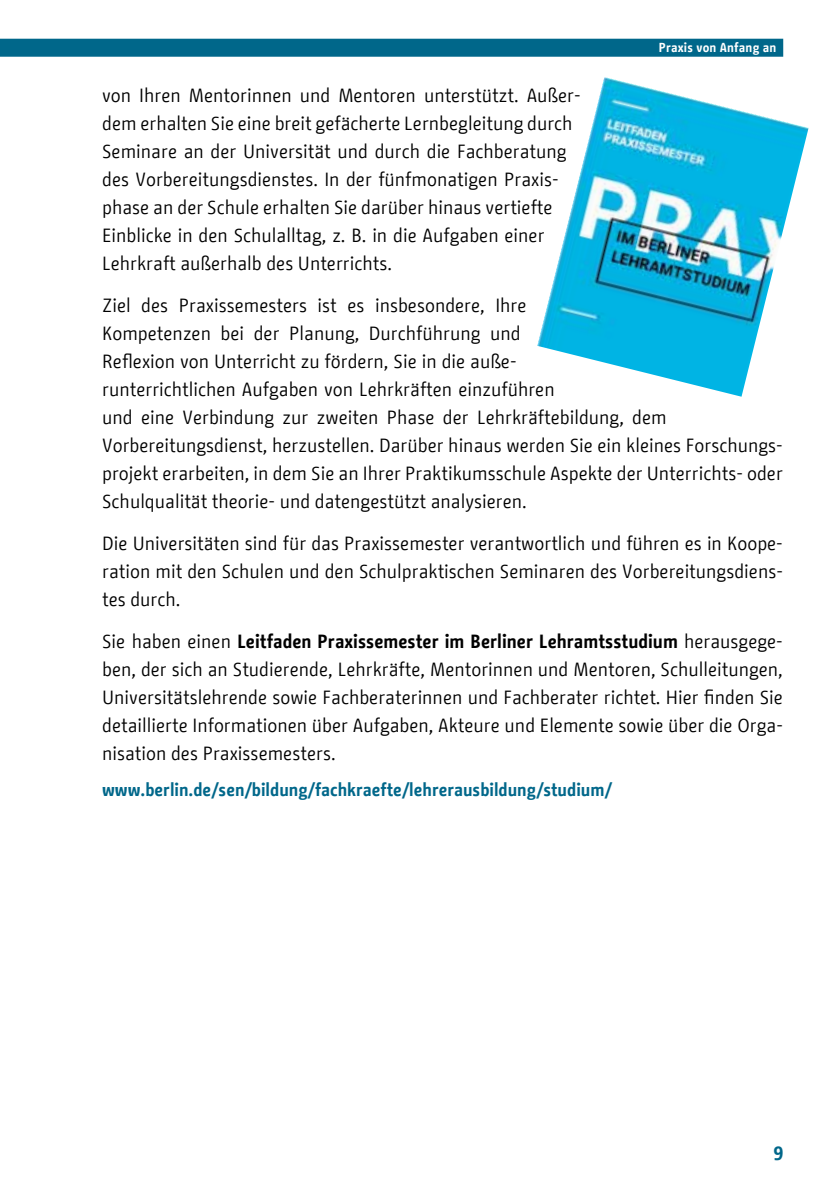
<style>
.page{position:relative;width:840px;height:1191px;background:#fff}
.page>*{position:absolute;margin:0;border:0;box-sizing:border-box;transform-origin:0 0}
.t1{font:19px/28px "BMF Change";color:#000}
.t2{font:700 19px "BMF Change";color:#00678a}
.t3{font:700 18px "BMF Change";color:#00678a}
.t4{font:700 13px "BMF Change";letter-spacing:.015em;color:#fff}
.s1{font-weight:700}
</style>
<div class="page">
<svg style="left:0;top:39px;width:1px;height:18px"></svg>
<div style="left:9px;top:39px;width:764px;height:18px;background:#00678a"></div>
<img style="left:537px;top:77px;width:271px;height:320px">
<p class="t4" style="left:658px;top:38px;width:119px">Praxis von Anfang an</p>
<p class="t1" style="left:102px;top:81px;width:480px">von Ihren Mentorinnen und Mentoren unterstützt. Außer&shy;dem erhalten Sie eine breit gefächerte Lernbegleitung durch Seminare an der Universität und durch die Fachberatung des Vorbereitungsdienstes. In der fünfmonatigen Praxis&shy;phase an der Schule erhalten Sie darüber hinaus vertiefte Einblicke in den Schulalltag, z. B. in die Aufgaben einer Lehrkraft außerhalb des Unterrichts.</p>
<p class="t1" style="left:102px;top:291px;width:682px">Ziel des Praxissemesters ist es insbesondere, Ihre<br>Kompetenzen bei der Planung, Durchführung und<br>Reflexion von Unterricht zu fördern, Sie in die auße-<br>runterrichtlichen Aufgaben von Lehrkräften einzuführen<br>und eine Verbindung zur zweiten Phase der Lehrkräftebildung, dem Vorbereitungsdienst, herzustellen. Darüber hinaus werden Sie ein kleines Forschungs&shy;projekt erarbeiten, in dem Sie an Ihrer Praktikumsschule Aspekte der Unterrichts- oder Schulqualität theorie- und datengestützt analysieren.</p>
<p class="t1" style="left:102px;top:529px;width:682px;text-align:justify">Die Universitäten sind für das Praxissemester verantwortlich und führen es in Koope&shy;ration mit den Schulen und den Schulpraktischen Seminaren des Vorbereitungsdiens&shy;tes durch.</p>
<p class="t1" style="left:102px;top:627px;width:682px;text-align:justify">Sie haben einen <span class="s1">Leitfaden Praxissemester im Berliner Lehramtsstudium</span> herausgege&shy;ben, der sich an Studierende, Lehrkräfte, Mentorinnen und Mentoren, Schulleitungen, Universitätslehrende sowie Fachberaterinnen und Fachberater richtet. Hier finden Sie detaillierte Informationen über Aufgaben, Akteure und Elemente sowie über die Orga&shy;nisation des Praxissemesters.</p>
<p class="t3" style="left:102px;top:776px;width:511px">www.berlin.de/sen/bildung/fachkraefte/lehrerausbildung/studium/</p>
<p class="t2" style="left:772px;top:1139px;width:11px">9</p>
</div>
